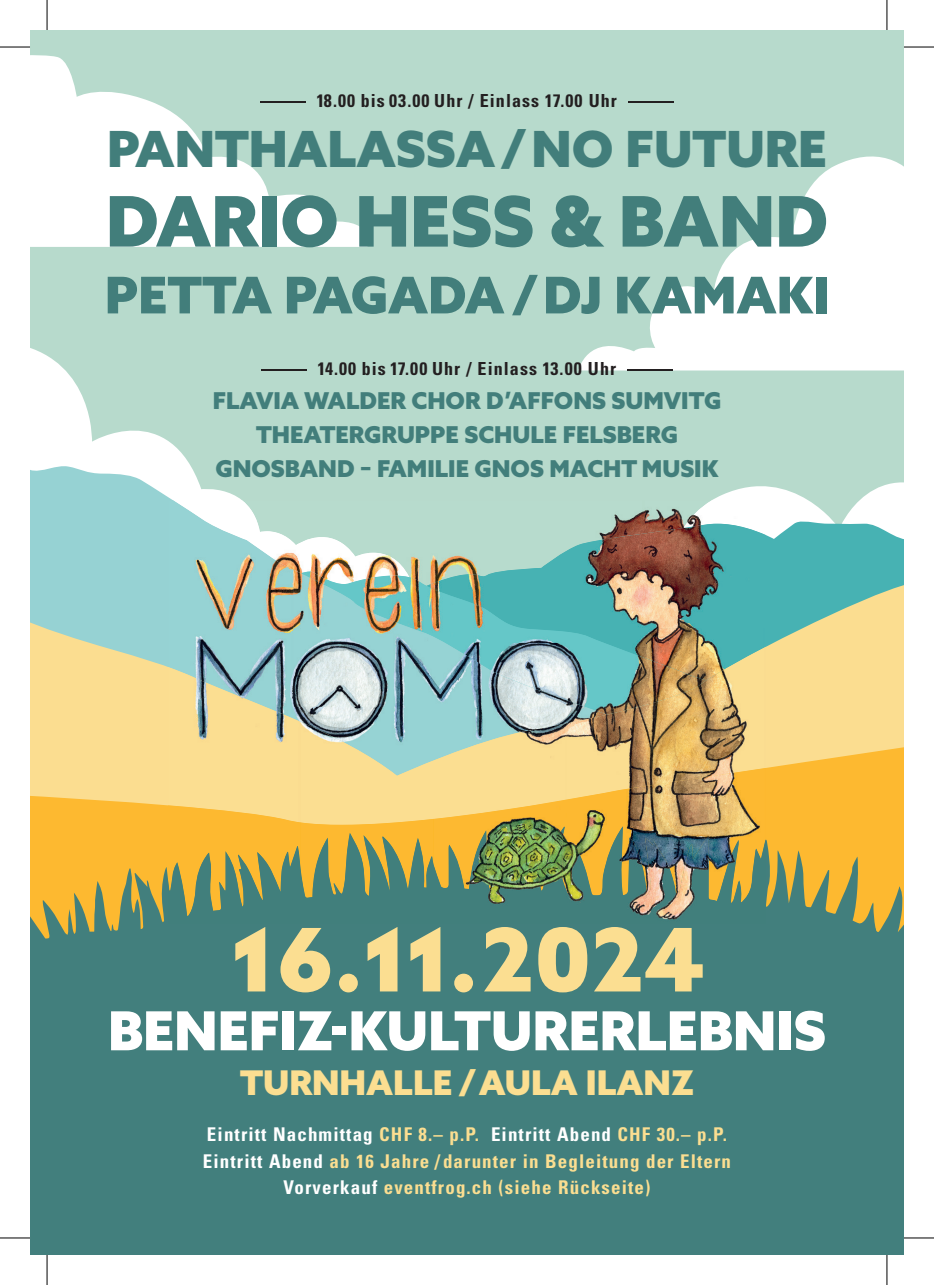
<style>
.page{position:relative;width:934px;height:1285px;background:#fff}
.page>*{position:absolute;margin:0;border:0;box-sizing:border-box;transform-origin:0 0}
.t1{font:900 87.8px "Azo Sans";color:#fbde91}
.t2{font:900 69.8px "Azo Sans";color:#427e7b}
.t3{font:900 53.8px "Azo Sans";color:#fff}
.t4{font:900 50.6px "Azo Sans";color:#427e7b}
.t5{font:900 49.8px "Azo Sans";color:#427e7b}
.t6{font:900 34px "Azo Sans";color:#fbde91}
.t7{font:900 23.2px/34px "Azo Sans";color:#427e7b;text-align:center}
.t8{font:700 condensed 19px/27px "Univers";letter-spacing:.06em;color:#fbde91;text-align:center}
.t9{font:700 condensed 18px "Univers";letter-spacing:.06em;color:#231f20;scale:5 1}
.s1{color:#fff}
</style>
<div class="page">
<div style="left:30px;top:30px;width:873px;height:666px;background:#b7dacc"></div>
<svg style="left:657px;top:156px;width:246px;height:148px;fill:#fff"></svg>
<svg style="left:30px;top:55px;width:338px;height:192px;fill:#fff"></svg>
<svg style="left:30px;top:304px;width:873px;height:431px"></svg>
<svg style="left:30px;top:735px;width:873px;height:90px;background:#fcca5f"></svg>
<div style="left:30px;top:825px;width:873px;height:430px;background:#427f7d"></div>
<img style="left:409px;top:500px;width:235px;height:70px">
<img style="left:644px;top:500px;width:39px;height:24px">
<img style="left:293px;top:500px;width:116px;height:70px">
<img style="left:683px;top:500px;width:82px;height:24px">
<img style="left:426px;top:524px;width:339px;height:104px">
<img style="left:605px;top:628px;width:160px;height:19px">
<img style="left:482px;top:571px;width:123px;height:72px">
<img style="left:482px;top:643px;width:224px;height:65px">
<img style="left:168px;top:500px;width:125px;height:167px">
<img style="left:293px;top:570px;width:189px;height:136px">
<img style="left:482px;top:665px;width:125px;height:57px">
<img style="left:301px;top:706px;width:181px;height:16px">
<img style="left:168px;top:667px;width:133px;height:138px">
<img style="left:632px;top:647px;width:133px;height:121px">
<img style="left:300px;top:722px;width:266px;height:97px">
<img style="left:566px;top:708px;width:67px;height:80px">
<img style="left:168px;top:805px;width:133px;height:27px">
<img style="left:433px;top:788px;width:199px;height:44px">
<img style="left:632px;top:768px;width:133px;height:57px">
<img style="left:300px;top:819px;width:133px;height:13px">
<img style="left:168px;top:832px;width:332px;height:91px">
<img style="left:500px;top:825px;width:265px;height:98px">
<hr style="left:0;top:47px;width:30px;height:1px;background:#000">
<hr style="left:903px;top:47px;width:30px;height:1px;background:#000">
<hr style="left:0;top:1237px;width:30px;height:1px;background:#000">
<hr style="left:903px;top:1237px;width:30px;height:1px;background:#000">
<hr style="left:47px;top:0;width:1px;height:30px;background:#000">
<hr style="left:47px;top:1255px;width:1px;height:30px;background:#000">
<hr style="left:886px;top:0;width:1px;height:30px;background:#000">
<hr style="left:886px;top:1255px;width:1px;height:30px;background:#000">
<p class="t9" style="left:261px;top:90px;width:84px">– 18.00 bis 03.00 Uhr / Einlass 17.00 Uhr –</p>
<h3 class="t5" style="left:107px;top:116px;width:721px">PANTHALASSA / NO FUTURE</h3>
<h2 class="t2" style="left:106px;top:175px;width:723px">DARIO HESS &amp; BAND</h2>
<h3 class="t4" style="left:105px;top:261px;width:725px">PETTA PAGADA / DJ KAMAKI</h3>
<p class="t9" style="left:261px;top:358px;width:84px">–14.00 bis 17.00 Uhr / Einlass 13.00 Uhr –</p>
<p class="t7" style="left:213px;top:383px;width:509px">FLAVIA WALDER CHOR D’AFFONS SUMVITG<br>THEATERGRUPPE SCHULE FELSBERG<br>GNOSBAND – FAMILIE GNOS MACHT MUSIK</p>
<h1 class="t1" style="left:230px;top:901px;width:474px">16.11.2024</h1>
<h3 class="t3" style="left:108px;top:995px;width:719px">BENEFIZ-KULTURERLEBNIS</h3>
<h3 class="t6" style="left:240px;top:1060px;width:455px">TURNHALLE /AULA ILANZ</h3>
<p class="t8" style="left:203px;top:1120px;width:529px"><span class="s1">Eintritt Nachmittag</span> CHF 8.– p.P. <span class="s1">Eintritt Abend</span> CHF 30.– p.P.<br><span class="s1">Eintritt Abend</span> ab 16 Jahre / darunter in Begleitung der Eltern<br><span class="s1">Vorverkauf</span> eventfrog.ch (siehe Rückseite)</p>
</div>
